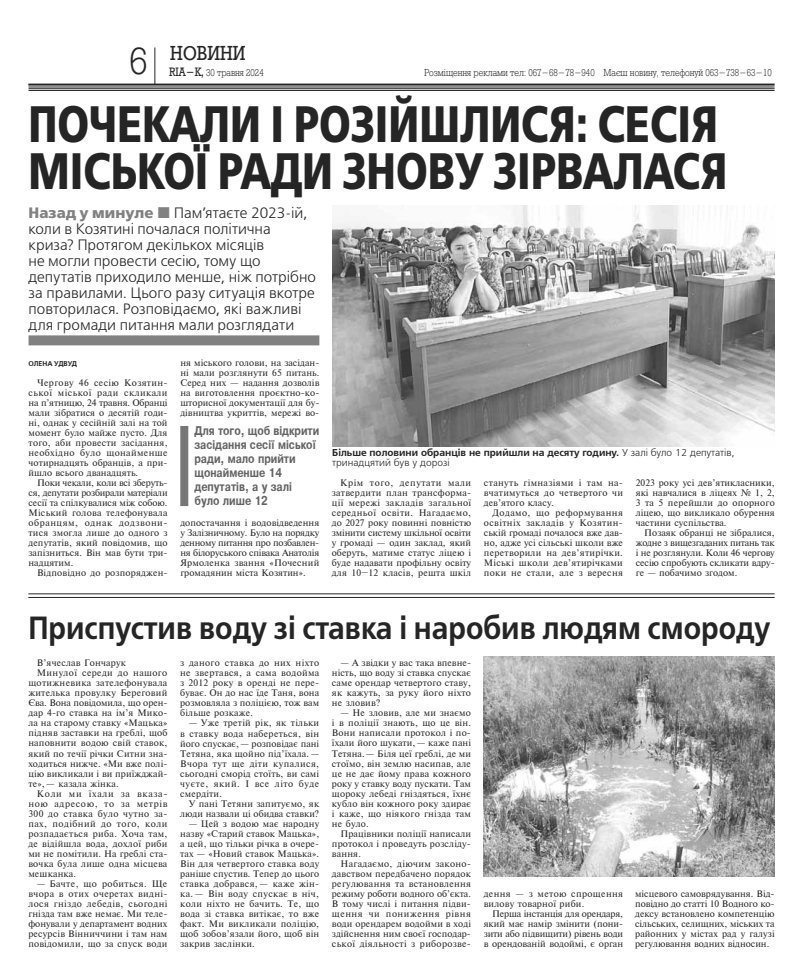
<style>
.page{position:relative;width:803px;height:976px;background:#fff}
.page>*{position:absolute;margin:0;border:0;box-sizing:border-box;transform-origin:0 0}
.t1{font:700 51px/47px "Free Set C";color:#252525;scale:.8 1}
.t2{font:300 38px "Rodeo";color:#252525}
.t3{font:600 32px "Free Set C";color:#252525;scale:.9 1}
.t4{font:20px "Rodeo";color:#252525;scale:.9 1}
.t5{font:300 15px/16px "Free Set C";color:#252525}
.t6{font:700 15px "Free Set C";color:#818181}
.t7{font:700 12px/14px "Pragmatica";color:#646464;scale:.8 1}
.t8{font:600 10px/10px "Free Set C";color:#252525}
.t9{font:300 10px "Rodeo";color:#252525;scale:.9 1}
.t10{font:9px/10px "Newton C";letter-spacing:.02em;color:#252525;text-align:justify}
.t11{font:9px/10px "Newton C";letter-spacing:.04em;color:#252525}
.t12{font:9px/10px "Newton C";color:#252525;text-align:right}
.t13{font:9px "Newton C";letter-spacing:-.01em;color:#252525}
.t14{font:9px "Newton C";letter-spacing:.05em;color:#252525}
.t15{font:9px "Newton C";letter-spacing:.045em;color:#252525}
.t16{font:9px "Newton C";letter-spacing:.07em;color:#252525}
.t17{font:9px "Newton C";letter-spacing:.075em;color:#252525}
.t18{font:600 7px "Free Set C";letter-spacing:.005em;color:#252525}
.s1{font-weight:400;font-size:12px}
.s2{font-weight:300}
</style>
<div class="page">
<hr style="left:28px;top:87px;width:746px;height:1px;background:#252525">
<hr style="left:28px;top:90px;width:746px;height:1px;background:#252525">
<hr style="left:28px;top:88px;width:746px;height:1px;background:#252525">
<hr style="left:28px;top:84px;width:746px;height:2px;background:#252525">
<hr style="left:155px;top:47px;width:1px;height:37px;background:#252525">
<hr style="left:28px;top:593px;width:746px;height:1px;background:#252525">
<hr style="left:28px;top:597px;width:746px;height:1px;background:#252525">
<div style="left:29px;top:335px;width:290px;height:10px;background:#818181"></div>
<img style="left:332px;top:205px;width:442px;height:241px">
<img style="left:483px;top:656px;width:291px;height:220px">
<div style="left:180px;top:426px;width:8px;height:80px;background:#777"></div>
<h3 class="t4" style="left:170px;top:42px;width:85px">новини</h3>
<h1 class="t1" style="left:29px;top:100px;width:874px">Почекали і розійшлися: сесія міської ради знову зірвалася</h1>
<h2 class="t2" style="left:129px;top:41px;width:20px">6</h2>
<p class="t9" style="left:169px;top:67px;width:106px"><span class="s1">RIA-К,</span> 30 травня 2024</p>
<p class="t9" style="left:424px;top:67px;width:388px">Розміщення реклами тел: 067-68-78-940 Маєш новину, телефонуй 063-738-63-10</p>
<p class="t5" style="left:29px;top:205px;width:289px;text-indent:145px">Пам’ятаєте 2023‑ій, коли в Козятині почалася політична криза? Протягом декількох місяців<br>не могли провести сесію, тому що депутатів приходило менше, ніж потрібно за правилами. Цього разу ситуація вкотре повторилася. Розповідаємо, які важливі для громади питання мали розглядати</p>
<h3 class="t6" style="left:29px;top:204px;width:126px">Назад у минуле</h3>
<p class="t18" style="left:29px;top:359px;width:50px">Олена Удвуд</p>
<p class="t10" style="left:29px;top:377px;width:140px;text-indent:9px">Чергову 46 сесію Козятин&shy;ської міської ради скликали на п’ятницю, 24 травня. Обранці мали зібратися о десятій годи&shy;ні, однак у сесійній залі на той момент було майже пусто. Для того, аби провести засідання, необхідно було щонайменше чотирнадцять обранців, а при&shy;йшло всього дванадцять.</p>
<p class="t10" style="left:29px;top:477px;width:140px;text-indent:9px">Поки чекали, коли всі зберуть&shy;ся, депутати розбирали матеріали сесії та спілкувалися між собою.<br>Міський голова телефонувала обранцям, однак додзвони&shy;тися змогла лише до одного з депутатів, який повідомив, що запізниться. Він мав бути три&shy;надцятим.</p>
<p class="t10" style="left:37px;top:567px;width:132px">Відповідно до розпоряджен-</p>
<p class="t10" style="left:180px;top:357px;width:140px">ня міського голови, на засідан&shy;ні мали розглянути 65 питань.<br>Серед них — надання дозволів на виготовлення проєктно-ко&shy;шторисної документації для бу&shy;дівництва укриттів, мережі во-</p>
<h3 class="t7" style="left:194px;top:423px;width:157px">Для того, щоб відкрити засідання сесії міської ради, мало прийти щонайменше 14 депутатів, а у залі було лише 12</h3>
<p class="t10" style="left:180px;top:517px;width:140px">допостачання і водовідведення у Залізничному. Було на порядку денному питання про позбавлен&shy;ня білоруського співака Анатолія Ярмоленка звання «Почесний громадянин міста Козятин».</p>
<p class="t8" style="left:332px;top:447px;width:404px">Більше половини обранців не прийшли на десяту годину. <span class="s2">У залі було 12 депутатів, тринадцятий був у дорозі</span></p>
<p class="t10" style="left:331px;top:477px;width:141px;text-indent:9px">Крім того, депутати мали затвердити план трансформа&shy;ції мережі закладів загальної середньої освіти. Нагадаємо, до 2027 року повинні повністю змінити систему шкільної освіти у громаді — один заклад, який оберуть, матиме статус ліцею і буде надавати профільну освіту для 10–12 класів, решта шкіл</p>
<p class="t10" style="left:483px;top:477px;width:140px">стануть гімназіями і там на&shy;вчатимуться до четвертого чи дев’ятого класу.</p>
<p class="t10" style="left:483px;top:507px;width:140px;text-indent:9px">Додамо, що реформування освітніх закладів у Козятин&shy;ській громаді почалося вже дав&shy;но, адже усі сільські школи вже перетворили на дев’ятирічки.<br>Міські школи дев’ятирічками поки не стали, але з вересня</p>
<p class="t10" style="left:635px;top:477px;width:140px">2023 року усі дев’ятикласники, які навчалися в ліцеях № 1, 2, 3 та 5 перейшли до опорного ліцею, що викликало обурення частини суспільства.</p>
<p class="t10" style="left:635px;top:527px;width:140px;text-indent:9px">Позаяк обранці не зібралися, жодне з вищезгаданих питань так і не розглянули. Коли 46 чергову сесію спробують скликати вдру&shy;ге — побачимо згодом.</p>
<h3 class="t3" style="left:28px;top:609px;width:825px">Приспустив воду зі ставка і наробив людям смороду</h3>
<p class="t10" style="left:332px;top:658px;width:140px;text-indent:9px">— А звідки у вас така впевне&shy;ність, що воду зі ставка спускає саме орендар четвертого ставу, як кажуть, за руку його ніхто не зловив?</p>
<p class="t10" style="left:332px;top:708px;width:141px;text-indent:9px">— Не зловив, але ми знаємо і в поліції знають, що це він.<br>Вони написали протокол і по&shy;їхали його шукати,— каже пані Тетяна.— Біля цеї греблі, де ми стоїмо, він землю насипав, але це не дає йому права кожного року у ставку воду пускати. Там щороку лебеді гніздяться, їхнє кубло він кожного року здирає і каже, що ніякого гнізда там не було.</p>
<p class="t10" style="left:332px;top:828px;width:140px;text-indent:9px">Працівники поліції написали протокол і проведуть розсліду&shy;вання.</p>
<p class="t10" style="left:332px;top:858px;width:140px;text-indent:9px">Нагадаємо, діючим законо&shy;давством передбачено порядок регулювання та встановлення режиму роботи водного об’єкта.<br>В тому числі і питання підви&shy;щення чи пониження рівня води орендарем водойми в ході здійснення ним своєї господар&shy;ської діяльності з риборозве-</p>
<p class="t10" style="left:37px;top:658px;width:91px">В’ячеслав Гончарук</p>
<p class="t15" style="left:37px;top:667px;width:132px">Минулої середи до нашого</p>
<p class="t10" style="left:28px;top:678px;width:140px">щотижневика зателефонувала</p>
<p class="t10" style="left:28px;top:688px;width:140px">жителька провулку Береговий</p>
<p class="t13" style="left:28px;top:697px;width:140px">Єва. Вона повідомила, що орен-</p>
<p class="t10" style="left:28px;top:708px;width:140px">дар 4‑го ставка на ім’я Мико-</p>
<p class="t10" style="left:28px;top:718px;width:140px">ла на старому ставку «Мацька»</p>
<p class="t10" style="left:28px;top:728px;width:140px">підняв заставки на греблі, щоб</p>
<p class="t10" style="left:28px;top:738px;width:140px">наповнити водою свій ставок,</p>
<p class="t10" style="left:28px;top:748px;width:140px">який по течії річки Ситни зна-</p>
<p class="t10" style="left:28px;top:758px;width:140px">ходиться нижче. «Ми вже полі-</p>
<p class="t10" style="left:28px;top:768px;width:140px">цію викликали і ви приїжджай-</p>
<p class="t10" style="left:28px;top:778px;width:92px">те», — казала жінка.</p>
<p class="t17" style="left:37px;top:787px;width:132px">Коли ми їхали за вказа-</p>
<p class="t16" style="left:28px;top:797px;width:140px">ною адресою, то за метрів</p>
<p class="t11" style="left:28px;top:808px;width:140px">300 до ставка було чутно за-</p>
<p class="t14" style="left:28px;top:817px;width:140px">пах, подібний до того, коли</p>
<p class="t10" style="left:28px;top:828px;width:140px">розпадається риба. Хоча там,</p>
<p class="t10" style="left:28px;top:838px;width:140px">де відійшла вода, дохлої риби</p>
<p class="t10" style="left:28px;top:848px;width:140px">ми не помітили. На греблі ста-</p>
<p class="t10" style="left:28px;top:858px;width:140px">вочка була лише одна місцева</p>
<p class="t10" style="left:28px;top:868px;width:49px">мешканка.</p>
<p class="t10" style="left:28px;top:878px;width:140px;text-indent:9px">— Бачте, що робиться. Ще вчора в отих очеретах видні&shy;лося гніздо лебедів, сьогодні гнізда там вже немає. Ми теле&shy;фонували у департамент водних ресурсів Вінниччини і там нам повідомили, що за спуск води</p>
<p class="t10" style="left:180px;top:658px;width:140px">з даного ставка до них ніхто не звертався, а сама водойма з 2012 року в оренді не пере&shy;буває. Он до нас їде Таня, вона розмовляла з поліцією, тож вам більше розкаже.</p>
<p class="t10" style="left:180px;top:718px;width:140px;text-indent:8px">— Уже третій рік, як тільки в ставку вода набереться, він його спускає,— розповідає пані Тетяна, яка щойно під’їхала. — Вчора тут ще діти купалися, сьогодні сморід стоїть, ви самі чуєте, який. І все літо буде смердіти.</p>
<p class="t12" style="left:180px;top:798px;width:140px">У пані Тетяни запитуємо, як люди назвали ці обидва ставки?</p>
<p class="t10" style="left:180px;top:818px;width:140px;text-indent:9px">— Цей з водою має народну назву «Старий ставок Мацька», а цей, що тільки річка в очере&shy;тах — «Новий ставок Мацька».<br>Він для четвертого ставка воду раніше спустив. Тепер до цього ставка добрався, — каже жін&shy;ка. — Він воду спускає в ніч, коли ніхто не бачить. Те, що вода зі ставка витікає, то вже факт. Ми викликали поліцію, щоб зобов’язали його, щоб він закрив заслінки.</p>
<p class="t10" style="left:635px;top:888px;width:141px">місцевого самоврядування. Від&shy;повідно до статті 10 Водного ко&shy;дексу встановлено компетенцію сільських, селищних, міських та районних у містах рад у галузі регулювання водних відносин.</p>
<p class="t11" style="left:483px;top:888px;width:141px">дення — з метою спрощення вилову товарної риби.</p>
<p class="t10" style="left:483px;top:908px;width:141px;text-indent:9px">Перша інстанція для орендаря, який має намір змінити (пони&shy;зити або підвищити) рівень води в орендованій водоймі, є орган</p>
</div>
